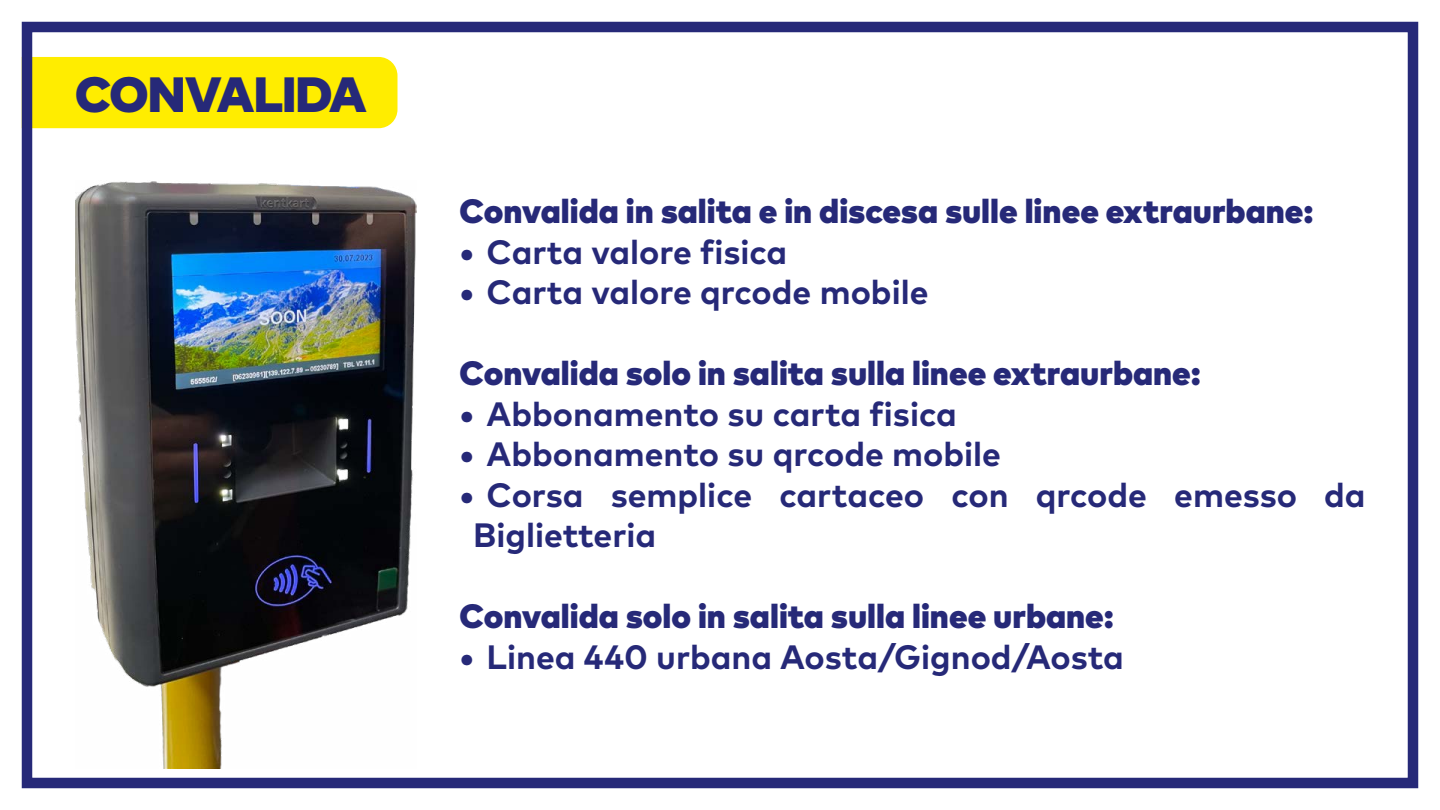
<style>
.page{position:relative;width:1440px;height:810px;background:#fff}
.page>*{position:absolute;margin:0;border:0;box-sizing:border-box;transform-origin:0 0}
.t1{font:900 49.5px "Mark Pro";letter-spacing:-.015em;color:#262978}
.t2{font:700 33.75px/40.5px "Mark Pro";color:#262978}
.t3{font:900 33.75px "Mark Pro";color:#262978}
</style>
<div class="page">
<img style="left:75px;top:181px;width:342px;height:587px">
<div style="left:33px;top:57px;width:365px;height:71px;background:#ffed00"></div>
<div style="left:22px;top:22px;width:1396px;height:766px;border:10px solid #262978"></div>
<h1 class="t1" style="left:75px;top:56px;width:293px">CONVALIDA</h1>
<p class="t3" style="left:460px;top:185px;width:856px">Convalida in salita e in discesa sulle linee extraurbane:</p>
<p class="t2" style="left:460px;top:229px;width:329px">• Carta valore fisica</p>
<p class="t2" style="left:460px;top:269px;width:470px">• Carta valore qrcode mobile</p>
<p class="t3" style="left:460px;top:347px;width:743px">Convalida solo in salita sulla linee extraurbane:</p>
<p class="t2" style="left:460px;top:391px;width:499px">• Abbonamento su carta fisica</p>
<p class="t2" style="left:460px;top:431px;width:543px">• Abbonamento su qrcode mobile</p>
<p class="t2" style="left:473px;top:472px;width:894px;text-indent:-14px">• Corsa semplice cartaceo con qrcode emesso da<br>Biglietteria</p>
<p class="t3" style="left:460px;top:590px;width:656px">Convalida solo in salita sulla linee urbane:</p>
<p class="t2" style="left:460px;top:634px;width:666px">• Linea 440 urbana Aosta/Gignod/Aosta</p>
</div>
